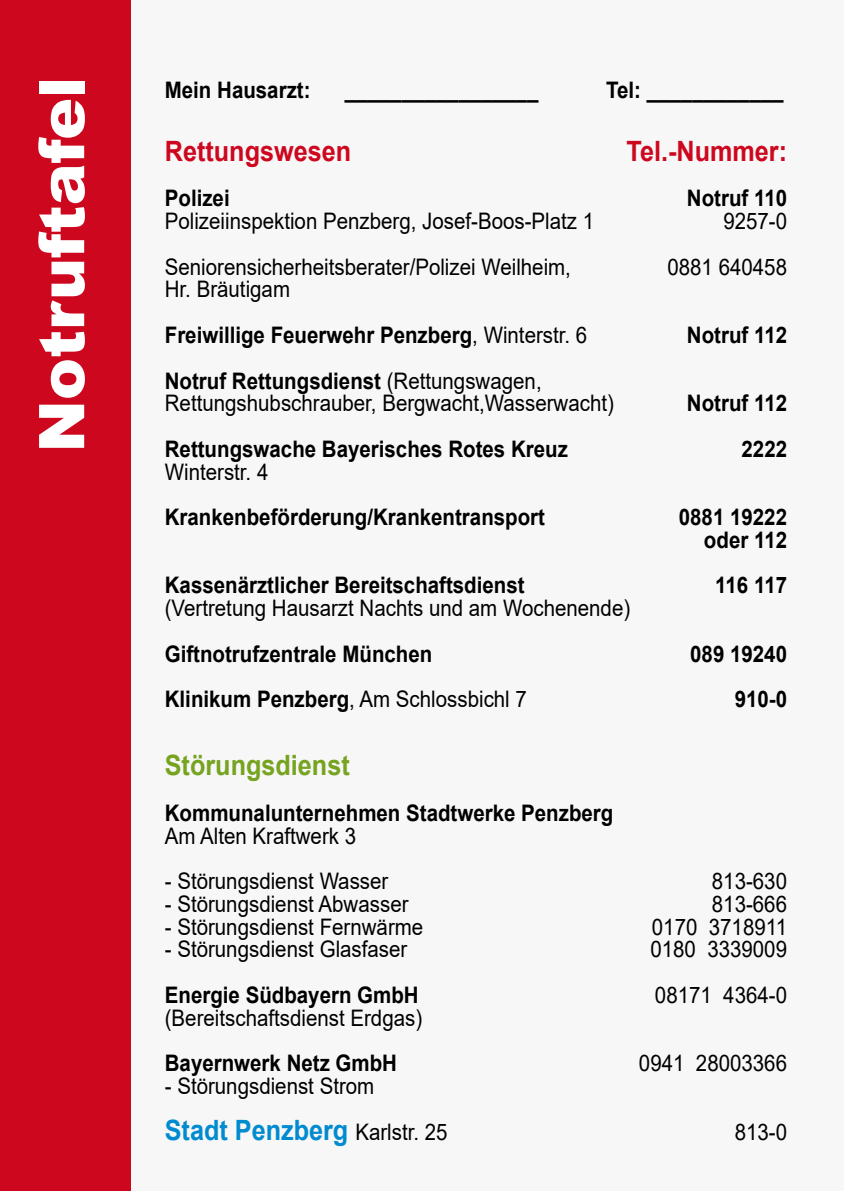
<style>
.page{position:relative;width:844px;height:1191px;background:#fff}
.page>*{position:absolute;margin:0;border:0;box-sizing:border-box;transform-origin:0 0}
.t1{font:900 63px "Arial";color:#fff}
.t2{font:700 28px "Arial";color:#cd071e;scale:.9 1}
.t3{font:700 28px "Arial";color:#008bd0;scale:.9 1}
.t4{font:700 28px "Arial";color:#76a320;scale:.9 1}
.t5{font:700 22.75px/45.5px "Arial";color:#000;text-align:right;scale:.9 1}
.t6{font:22.75px/22.8px "Arial";color:#000;text-align:right;scale:.9 1}
.s1{font-weight:400}
.s2{font-weight:400;font-size:22.75px;color:#000}
</style>
<div class="page">
<div style="left:0;top:0;width:843px;height:1191px;background:#f7f7f7"></div>
<div style="left:0;top:0;width:131px;height:1191px;background:#cd071e"></div>
<h1 class="t1" style="left:16px;top:452px;width:377px;rotate:-90deg">Notruftafel</h1>
<p class="t5" style="left:165px;top:68px;width:163px">Mein Hausarzt:</p>
<p class="t5" style="left:606px;top:68px;width:198px">Tel: ____________</p>
<p class="t5" style="left:344px;top:68px;width:217px">_________________</p>
<p class="t2" style="left:165px;top:131px;width:208px">Rettungswesen</p>
<p class="t5" style="left:165px;top:176px;width:74px">Polizei</p>
<p class="t6" style="left:165px;top:198px;width:478px;line-height:45.5px;text-align:left">Polizeiinspektion Penzberg, Josef-Boos-Platz 1<br>Seniorensicherheitsberater/Polizei Weilheim,</p>
<p class="t5" style="left:165px;top:267px;width:471px;text-align:left"><span class="s1">Hr. Bräutigam<br></span>Freiwillige Feuerwehr Penzberg<span class="s1">, Winterstr. 6<br></span>Notruf Rettungsdienst <span class="s1">(Rettungswagen,</span></p>
<p class="t6" style="left:165px;top:392px;width:500px">Rettungshubschrauber, Bergwacht,Wasserwacht)</p>
<p class="t5" style="left:165px;top:426px;width:449px">Rettungswache Bayerisches Rotes Kreuz</p>
<p class="t6" style="left:165px;top:460px;width:117px">Winterstr. 4</p>
<p class="t5" style="left:165px;top:494px;width:424px">Krankenbeförderung/Krankentransport</p>
<p class="t2" style="left:626px;top:131px;width:180px">Tel.-Nummer:</p>
<p class="t5" style="left:686px;top:176px;width:113px">Notruf 110</p>
<p class="t6" style="left:667px;top:198px;width:134px;line-height:45.5px">9257-0<br>0881 640458</p>
<p class="t5" style="left:686px;top:312px;width:113px">Notruf 112</p>
<p class="t5" style="left:686px;top:381px;width:113px">Notruf 112<br>2222</p>
<p class="t5" style="left:678px;top:506px;width:122px;line-height:22.8px">0881 19222 oder 112</p>
<p class="t5" style="left:715px;top:563px;width:81px">116 117</p>
<p class="t5" style="left:165px;top:563px;width:401px">Kassenärztlicher Bereitschaftsdienst</p>
<p class="t6" style="left:165px;top:596px;width:518px">(Vertretung Hausarzt Nachts und am Wochenende)</p>
<p class="t5" style="left:165px;top:631px;width:404px;text-align:left">Giftnotrufzentrale München<br>Klinikum Penzberg<span class="s1">, Am Schlossbichl 7</span></p>
<p class="t5" style="left:690px;top:631px;width:109px">089 19240<br>910-0</p>
<p class="t4" style="left:165px;top:746px;width:207px">Störungsdienst</p>
<p class="t5" style="left:165px;top:790px;width:500px">Kommunalunternehmen Stadtwerke Penzberg</p>
<p class="t6" style="left:165px;top:824px;width:214px">Am Alten Kraftwerk 3</p>
<p class="t6" style="left:165px;top:869px;width:250px">- Störungsdienst Wasser</p>
<p class="t6" style="left:165px;top:892px;width:272px">- Störungsdienst Abwasser</p>
<p class="t6" style="left:165px;top:915px;width:288px">- Störungsdienst Fernwärme</p>
<p class="t6" style="left:165px;top:938px;width:271px">- Störungsdienst Glasfaser</p>
<p class="t5" style="left:165px;top:972px;width:283px">Energie Südbayern GmbH</p>
<p class="t6" style="left:165px;top:1006px;width:287px">(Bereitschaftsdienst Erdgas)</p>
<p class="t5" style="left:165px;top:1040px;width:259px">Bayernwerk Netz GmbH</p>
<p class="t6" style="left:165px;top:1074px;width:234px">- Störungsdienst Strom</p>
<p class="t3" style="left:165px;top:1110px;width:316px">Stadt Penzberg <span class="s2">Karlstr. 25</span></p>
<p class="t6" style="left:650px;top:869px;width:153px">813-630<br>813-666<br>0170 3718911<br>0180 3339009</p>
<p class="t6" style="left:654px;top:983px;width:148px">08171 4364-0</p>
<p class="t6" style="left:638px;top:1051px;width:166px">0941 28003366</p>
<p class="t6" style="left:734px;top:1120px;width:60px">813-0</p>
</div>
